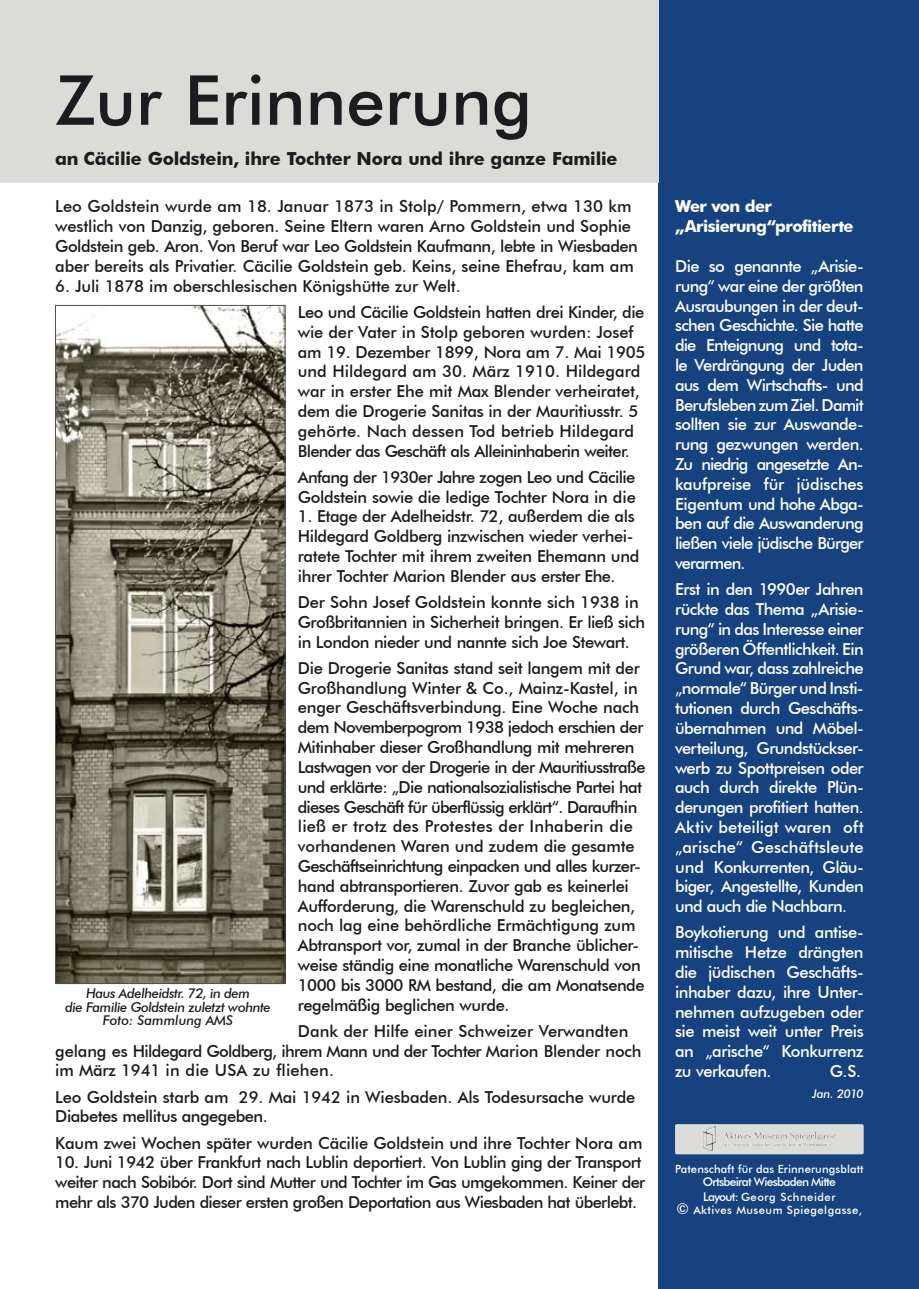
<style>
.page{position:relative;width:919px;height:1289px;background:#fff}
.page>*{position:absolute;margin:0;border:0;box-sizing:border-box;transform-origin:0 0}
.t1{font:500 69px "Futura BT";color:#1b1c20}
.t2{font:700 18px "Futura BT";letter-spacing:-.01em;color:#1b1c20}
.t3{font:500 16.5px/19.8px "Futura BT";letter-spacing:-.025em;color:#1b1c20}
.t4{font:500 16.5px/19.8px "Futura BT";letter-spacing:-.04em;color:#fff;text-align:justify}
.t5{font:700 16.5px/19.8px "Futura BT";letter-spacing:-.035em;color:#fff}
.t6{font:italic 500 13.5px/13.5px "Futura BT";letter-spacing:-.03em;color:#1b1c20;text-align:center}
.t7{font:500 12px "Futura BT";letter-spacing:-.06em;color:#fff}
.t8{font:italic 500 12px "Futura BT";letter-spacing:-.02em;color:#fff}
.t9{font:500 11.25px/13.5px "Futura BT";letter-spacing:.04em;color:#fff;text-align:center}
.t10{font:500 11.25px "Futura BT";letter-spacing:.01em;color:#fff}
.s1{font-size:12px}
.s2{font-size:15px}
</style>
<div class="page">
<div style="left:658px;top:0;width:260px;height:1288px;background:#164280"></div>
<div style="left:0;top:0;width:658px;height:183px;background:#dbdcd7"></div>
<img style="left:57px;top:307px;width:226px;height:674px">
<div style="left:55px;top:305px;width:230px;height:678px;border:1px solid #504e53"></div>
<div style="left:675px;top:1124px;width:188px;height:30px;background:#dbdcd7;border-radius:2px"></div>
<img style="left:703px;top:1126px;width:118px;height:25px">
<h1 class="t1" style="left:55px;top:58px;width:478px">Zur Erinnerung</h1>
<p class="t2" style="left:55px;top:148px;width:563px">an Cäcilie Goldstein, ihre Tochter Nora und ihre ganze Familie</p>
<p class="t3" style="left:55px;top:196px;width:584px">Leo Goldstein wurde am 18. Januar 1873 in Stolp/ Pommern, etwa 130 km westlich von Danzig, geboren. Seine Eltern waren Arno Goldstein und Sophie Goldstein geb. Aron. Von Beruf war Leo Goldstein Kaufmann, lebte in Wiesbaden aber bereits als Privatier. Cäcilie Goldstein geb. Keins, seine Ehefrau, kam am</p>
<p class="t3" style="left:298px;top:272px;width:348px;line-height:26.2px;text-indent:-242px">6. Juli 1878 im oberschlesischen Königshütte zur Welt.<br>Leo und Cäcilie Goldstein hatten drei Kinder, die</p>
<p class="t3" style="left:298px;top:322px;width:349px">wie der Vater in Stolp geboren wurden: Josef am 19. Dezember 1899, Nora am 7. Mai 1905 und Hildegard am 30. März 1910. Hildegard war in erster Ehe mit Max Blender verheiratet, dem die Drogerie Sanitas in der Mauritiusstr. 5 gehörte. Nach dessen Tod betrieb Hildegard Blender das Geschäft als Alleininhaberin weiter.</p>
<p class="t3" style="left:298px;top:467px;width:339px">Anfang der 1930er Jahre zogen Leo und Cäcilie<br>Goldstein sowie die ledige Tochter Nora in die</p>
<p class="t3" style="left:298px;top:506px;width:343px">1. Etage der Adelheidstr. 72, außerdem die als Hildegard Goldberg inzwischen wieder verhei&shy;ratete Tochter mit ihrem zweiten Ehemann und ihrer Tochter Marion Blender aus erster Ehe.</p>
<p class="t3" style="left:298px;top:592px;width:349px">Der Sohn Josef Goldstein konnte sich 1938 in<br>Großbritannien in Sicherheit bringen. Er ließ sich in London nieder und nannte sich Joe Stewart.</p>
<p class="t3" style="left:298px;top:658px;width:349px">Die Drogerie Sanitas stand seit langem mit der Großhandlung Winter &amp; Co., Mainz-Kastel, in enger Geschäftsverbindung. Eine Woche nach dem Novemberpogrom 1938 jedoch erschien der Mitinhaber dieser Großhandlung mit mehreren Lastwagen vor der Drogerie in der Mauritiusstraße und erklärte: „Die nationalsozialistische Partei hat dieses Geschäft für überflüssig erklärt“. Daraufhin ließ er trotz des Protestes der Inhaberin die vorhandenen Waren und zudem die gesamte Geschäftseinrichtung einpacken und alles kurzer&shy;hand abtransportieren. Zuvor gab es keinerlei Aufforderung, die Warenschuld zu begleichen, noch lag eine behördliche Ermächtigung zum Abtransport vor, zumal in der Branche üblicher&shy;weise ständig eine monatliche Warenschuld von 1000 bis 3000 RM bestand, die am Monatsende regelmäßig beglichen wurde.</p>
<p class="t3" style="left:55px;top:1020px;width:588px;text-indent:242px">Dank der Hilfe einer Schweizer Verwandten gelang es Hildegard Goldberg, ihrem Mann und der Tochter Marion Blender noch im März 1941 in die USA zu fliehen.</p>
<p class="t3" style="left:55px;top:1086px;width:581px">Leo Goldstein starb am 29. Mai 1942 in Wiesbaden. Als Todesursache wurde<br>Diabetes mellitus angegeben.</p>
<p class="t3" style="left:55px;top:1132px;width:588px">Kaum zwei Wochen später wurden Cäcilie Goldstein und ihre Tochter Nora am</p>
<p class="t3" style="left:55px;top:1152px;width:591px">10. Juni 1942 über Frankfurt nach Lublin deportiert. Von Lublin ging der Transport weiter nach Sobibór. Dort sind Mutter und Tochter im Gas umgekommen. Keiner der mehr als 370 Juden dieser ersten großen Deportation aus Wiesbaden hat überlebt.</p>
<p class="t6" style="left:65px;top:986px;width:207px">Haus Adelheidstr. 72, in dem<br>die Familie Goldstein zuletzt wohnte<br>Foto: Sammlung AMS</p>
<p class="t5" style="left:675px;top:196px;width:180px">Wer von der „Arisierung“profitierte</p>
<p class="t4" style="left:675px;top:256px;width:190px">Die so genannte „Arisie&shy;rung“ war eine der größten Ausraubungen in der deut&shy;schen Geschichte. Sie hatte die Enteignung und tota&shy;le Verdrängung der Juden aus dem Wirtschafts- und Berufsleben zum Ziel. Damit sollten sie zur Auswande&shy;rung gezwungen werden.<br>Zu niedrig angesetzte An&shy;kaufpreise für jüdisches Eigentum und hohe Abga&shy;ben auf die Auswanderung ließen viele jüdische Bürger verarmen.</p>
<p class="t4" style="left:675px;top:579px;width:190px">Erst in den 1990er Jahren rückte das Thema „Arisie&shy;rung“ in das Interesse einer größeren Öffentlichkeit. Ein Grund war, dass zahlreiche „normale“ Bürger und Insti&shy;tutionen durch Geschäfts&shy;übernahmen und Möbel&shy;verteilung, Grundstückser&shy;werb zu Spottpreisen oder auch durch direkte Plün&shy;derungen profitiert hatten.<br>Aktiv beteiligt waren oft „arische“ Geschäftsleute und Konkurrenten, Gläu&shy;biger, Angestellte, Kunden und auch die Nachbarn.</p>
<p class="t4" style="left:675px;top:922px;width:190px">Boykotierung und antise&shy;mitische Hetze drängten die jüdischen Geschäfts&shy;inhaber dazu, ihre Unter&shy;nehmen aufzugeben oder sie meist weit unter Preis an „arische“ Konkurrenz zu verkaufen.</p>
<p class="t4" style="left:829px;top:1061px;width:33px">G.S.</p>
<p class="t8" style="left:812px;top:1086px;width:53px">Jan. 2010</p>
<p class="t10" style="left:675px;top:1161px;width:190px">Patenschaft für das Erinnerungsblatt</p>
<p class="t7" style="left:702px;top:1174px;width:134px">Ortsbeirat Wiesbaden Mitte</p>
<p class="t9" style="left:676px;top:1189px;width:187px"><span class="s1">Layout:</span> Georg Schneider<br><span class="s2">©</span> Aktives Museum Spiegelgasse,</p>
</div>
